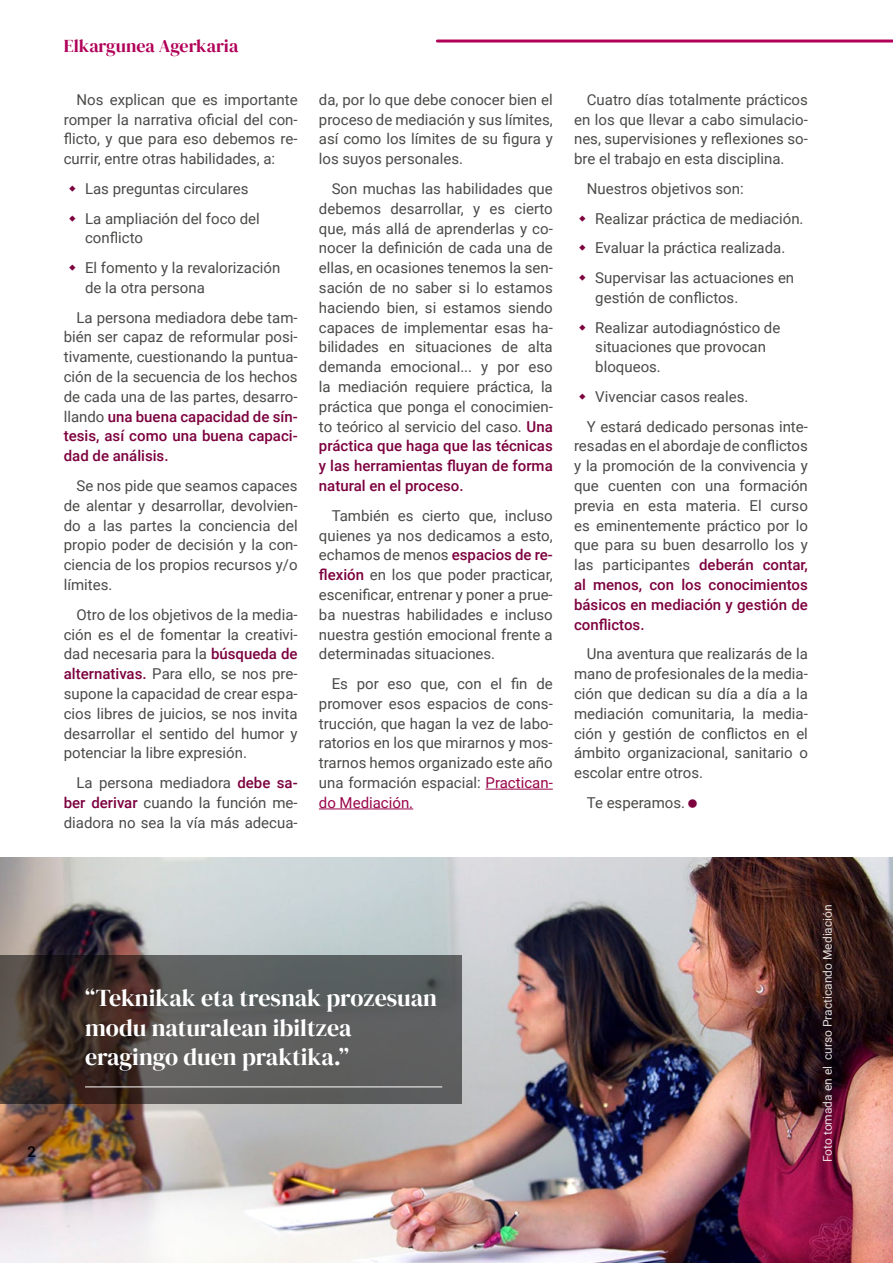
<style>
.page{position:relative;width:893px;height:1263px;background:#fff}
.page>*{position:absolute;margin:0;border:0;box-sizing:border-box;transform-origin:0 0}
.t1{font:24px/29.7px "DM Serif Display";color:#fff}
.t2{font:18px "DM Serif Display";color:#b10058}
.t3{font:15px/19.8px "Roboto";color:#4a4a49;text-align:justify}
.t4{font:500 15px "Roboto";color:#000}
.t5{font:12px "Roboto";color:#fff}
.s1{font-weight:500;color:#7c003e}
.s2{color:#9a054a}
</style>
<div class="page">
<hr style="left:892px;top:0;width:1px;height:1263px;background:#f6f6f6">
<hr style="left:486px;top:789px;width:67px;height:1px;background:#9a054a">
<hr style="left:319px;top:808px;width:94px;height:1px;background:#9a054a">
<img style="left:0;top:858px;width:893px;height:405px">
<hr style="left:437px;top:40px;width:456px;height:3px;background:#b10058">
<svg style="left:0;top:955px;width:462px;height:148px;background:#534f4d"></svg>
<hr style="left:85px;top:1086px;width:357px;height:1px;background:#fff">
<p class="t2" style="left:64px;top:35px;width:176px">Elkargunea Agerkaria</p>
<p class="t3" style="left:64px;top:89px;width:235px;text-indent:13px">Nos explican que es importante romper la narrativa oficial del con&shy;flicto, y que para eso debemos re&shy;currir, entre otras habilidades, a:</p>
<p class="t3" style="left:85px;top:173px;width:176px;line-height:29.7px">Las preguntas circulares<br>La ampliación del foco del</p>
<p class="t3" style="left:85px;top:223px;width:197px;line-height:29.7px">conflicto<br>El fomento y la revalorización</p>
<p class="t3" style="left:77px;top:272px;width:223px;line-height:29.7px;text-indent:9px">de la otra persona<br>La persona mediadora debe tam-</p>
<p class="t3" style="left:64px;top:327px;width:235px">bién ser capaz de reformular posi&shy;tivamente, cuestionando la puntua&shy;ción de la secuencia de los hechos de cada una de las partes, desarro&shy;llando <span class="s1">una buena capacidad de sín&shy;tesis, así como una buena capaci&shy;dad de análisis.</span></p>
<p class="t3" style="left:64px;top:475px;width:235px;text-indent:13px">Se nos pide que seamos capaces de alentar y desarrollar, devolvien&shy;do a las partes la conciencia del propio poder de decisión y la con&shy;ciencia de los propios recursos y/o límites.</p>
<p class="t3" style="left:64px;top:604px;width:235px;text-indent:13px">Otro de los objetivos de la media&shy;ción es el de fomentar la creativi&shy;dad necesaria para la <span class="s1">búsqueda de alternativas.</span> Para ello, se nos pre&shy;supone la capacidad de crear espa&shy;cios libres de juicios, se nos invita desarrollar el sentido del humor y potenciar la libre expresión.</p>
<p class="t3" style="left:64px;top:772px;width:235px;text-indent:13px">La persona mediadora <span class="s1">debe sa&shy;ber derivar</span> cuando la función me&shy;diadora no sea la vía más adecua-</p>
<p class="t3" style="left:319px;top:89px;width:235px">da, por lo que debe conocer bien el proceso de mediación y sus límites, así como los límites de su figura y los suyos personales.</p>
<p class="t3" style="left:319px;top:178px;width:235px;text-indent:13px">Son muchas las habilidades que debemos desarrollar, y es cierto que, más allá de aprenderlas y co&shy;nocer la definición de cada una de ellas, en ocasiones tenemos la sen&shy;sación de no saber si lo estamos haciendo bien, si estamos siendo capaces de implementar esas ha&shy;bilidades en situaciones de alta demanda emocional... y por eso la mediación requiere práctica, la práctica que ponga el conocimien&shy;to teórico al servicio del caso. <span class="s1">Una práctica que haga que las técnicas y las herramientas fluyan de forma natural en el proceso.</span></p>
<p class="t3" style="left:319px;top:505px;width:235px;text-indent:13px">También es cierto que, incluso quienes ya nos dedicamos a esto, echamos de menos <span class="s1">espacios de re&shy;flexión</span> en los que poder practicar, escenificar, entrenar y poner a prue&shy;ba nuestras habilidades e incluso nuestra gestión emocional frente a determinadas situaciones.</p>
<p class="t3" style="left:319px;top:673px;width:235px;text-indent:13px">Es por eso que, con el fin de promover esos espacios de cons&shy;trucción, que hagan la vez de labo&shy;ratorios en los que mirarnos y mos&shy;trarnos hemos organizado este año una formación espacial: <span class="s2">Practican&shy;do Mediación.</span></p>
<p class="t3" style="left:574px;top:89px;width:235px;text-indent:13px">Cuatro días totalmente prácticos en los que llevar a cabo simulacio&shy;nes, supervisiones y reflexiones so&shy;bre el trabajo en esta disciplina.</p>
<p class="t3" style="left:595px;top:173px;width:210px;line-height:29.7px;text-align:left;text-indent:-9px">Nuestros objetivos son:<br>Realizar práctica de mediación.<br>Evaluar la práctica realizada.<br>Supervisar las actuaciones en</p>
<p class="t3" style="left:595px;top:282px;width:187px;line-height:29.7px">gestión de conflictos.<br>Realizar autodiagnóstico de</p>
<p class="t3" style="left:595px;top:337px;width:172px">situaciones que provocan bloqueos.</p>
<p class="t3" style="left:587px;top:381px;width:223px;line-height:29.7px;text-indent:9px">Vivenciar casos reales.<br>Y estará dedicado personas inte-</p>
<p class="t3" style="left:574px;top:436px;width:235px">resadas en el abordaje de conflictos y la promoción de la convivencia y que cuenten con una formación previa en esta materia. El curso es eminentemente práctico por lo que para su buen desarrollo los y las participantes <span class="s1">deberán contar, al menos, con los conocimientos básicos en mediación y gestión de conflictos.</span></p>
<p class="t3" style="left:574px;top:643px;width:235px;text-indent:13px">Una aventura que realizarás de la mano de profesionales de la media&shy;ción que dedican su día a día a la mediación comunitaria, la media&shy;ción y gestión de conflictos en el ámbito organizacional, sanitario o escolar entre otros.</p>
<p class="t3" style="left:587px;top:792px;width:100px">Te esperamos.</p>
<p class="t4" style="left:28px;top:1141px;width:10px">2</p>
<h1 class="t1" style="left:85px;top:983px;width:354px">“Teknikak eta tresnak prozesuan modu naturalean ibiltzea eragingo duen praktika.”</h1>
<p class="t5" style="left:819px;top:1162px;width:259px;rotate:-90deg">Foto tomada en el curso Practicando Mediación</p>
</div>
